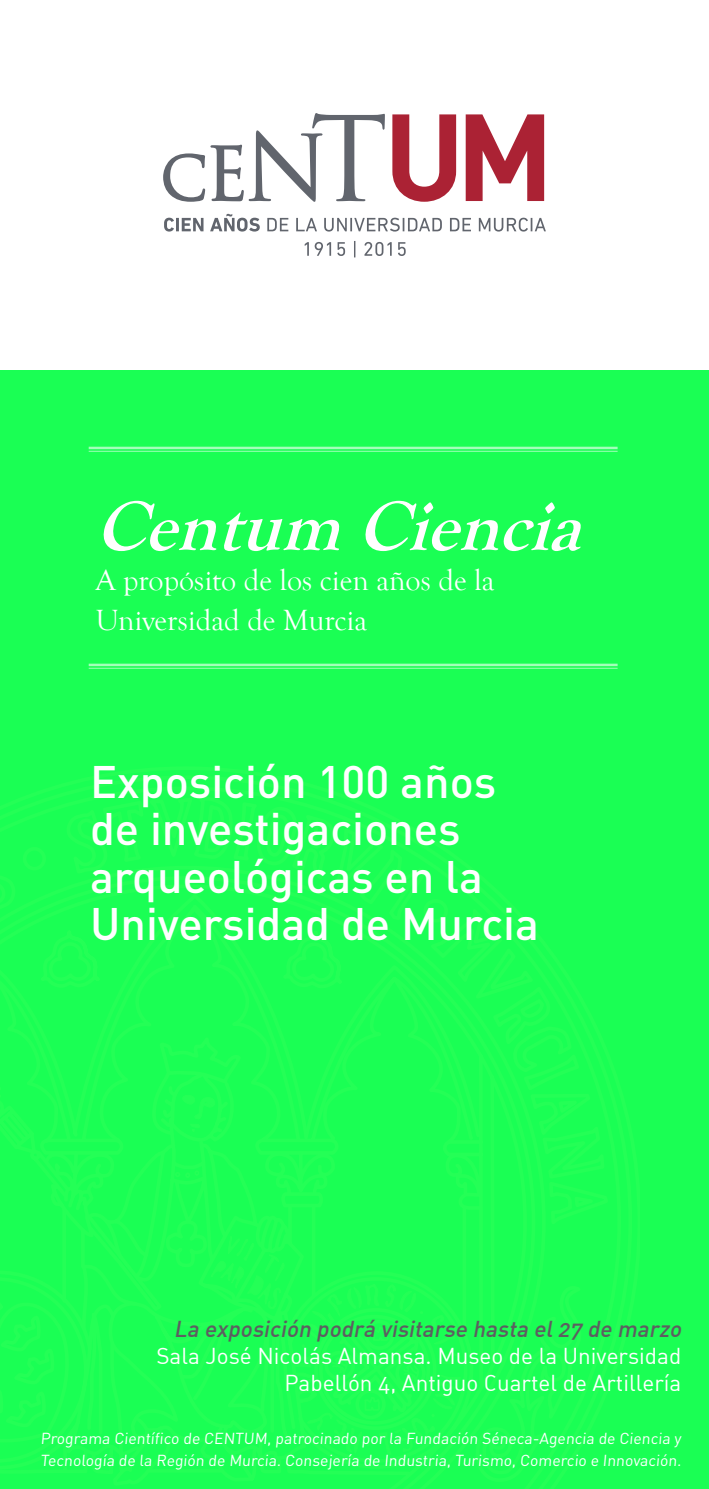
<style>
.page{position:relative;width:709px;height:1489px;background:#fff}
.page>*{position:absolute;margin:0;border:0;box-sizing:border-box;transform-origin:0 0}
.t1{font:italic 700 72.5px "Goudy Old Style T";color:#fff}
.t2{font:500 45px/47.5px "DIN";color:#fff}
.t3{font:30px/40px "Goudy Old Style T";color:#fff}
.t4{font:22.5px "DIN Regular Alternate";color:#fff}
.t5{font:italic 22.5px "DIN Medium Alternate";color:#5d5e61}
.t6{font:15.75px/22.5px "DIN";color:#fff}
</style>
<div class="page">
<div style="left:0;top:370px;width:709px;height:1118px;background:#1aff54"></div>
<svg style="left:392px;top:114px;width:64px;height:88px"></svg>
<svg style="left:465px;top:114px;width:79px;height:87px"></svg>
<svg style="left:163px;top:113px;width:222px;height:89px"></svg>
<svg style="left:164px;top:218px;width:39px;height:13px"></svg>
<svg style="left:210px;top:214px;width:50px;height:17px"></svg>
<svg style="left:267px;top:218px;width:21px;height:13px"></svg>
<svg style="left:296px;top:218px;width:21px;height:13px"></svg>
<svg style="left:324px;top:218px;width:118px;height:13px"></svg>
<svg style="left:450px;top:218px;width:21px;height:13px"></svg>
<svg style="left:479px;top:218px;width:67px;height:13px"></svg>
<svg style="left:305px;top:242px;width:4px;height:14px"></svg>
<svg style="left:315px;top:242px;width:16px;height:14px"></svg>
<svg style="left:337px;top:242px;width:8px;height:14px"></svg>
<svg style="left:354px;top:241px;width:1px;height:16px"></svg>
<svg style="left:364px;top:242px;width:28px;height:14px"></svg>
<svg style="left:398px;top:242px;width:8px;height:14px"></svg>
<hr style="left:89px;top:446px;width:528px;height:3px;background:#fff">
<hr style="left:89px;top:451px;width:528px;height:1px;background:#fff">
<hr style="left:89px;top:663px;width:528px;height:3px;background:#fff">
<hr style="left:89px;top:667px;width:528px;height:1px;background:#fff">
<p class="t1" style="left:96px;top:485px;width:508px">Centum Ciencia</p>
<p class="t3" style="left:96px;top:561px;width:400px">A propósito de los cien años de la<br>Universidad de Murcia</p>
<p class="t2" style="left:90px;top:756px;width:450px">Exposición 100 años de investigaciones arqueológicas en la<br>Universidad de Murcia</p>
<p class="t5" style="left:174px;top:1314px;width:514px">La exposición podrá visitarse hasta el27 de marzo</p>
<p class="t4" style="left:156px;top:1341px;width:526px">Sala José Nicolás Almansa. Museo de la Universidad</p>
<p class="t4" style="left:284px;top:1368px;width:398px">Pabellón 4, Antiguo Cuartel de Artillería</p>
<p class="t6" style="left:40px;top:1426px;width:644px">Programa Científico de CENTUM, patrocinado por la Fundación Séneca-Agencia de Ciencia y<br>Tecnología de la Región de Murcia. Consejería de Industria, Turismo, Comercio e Innovación.</p>
</div>
